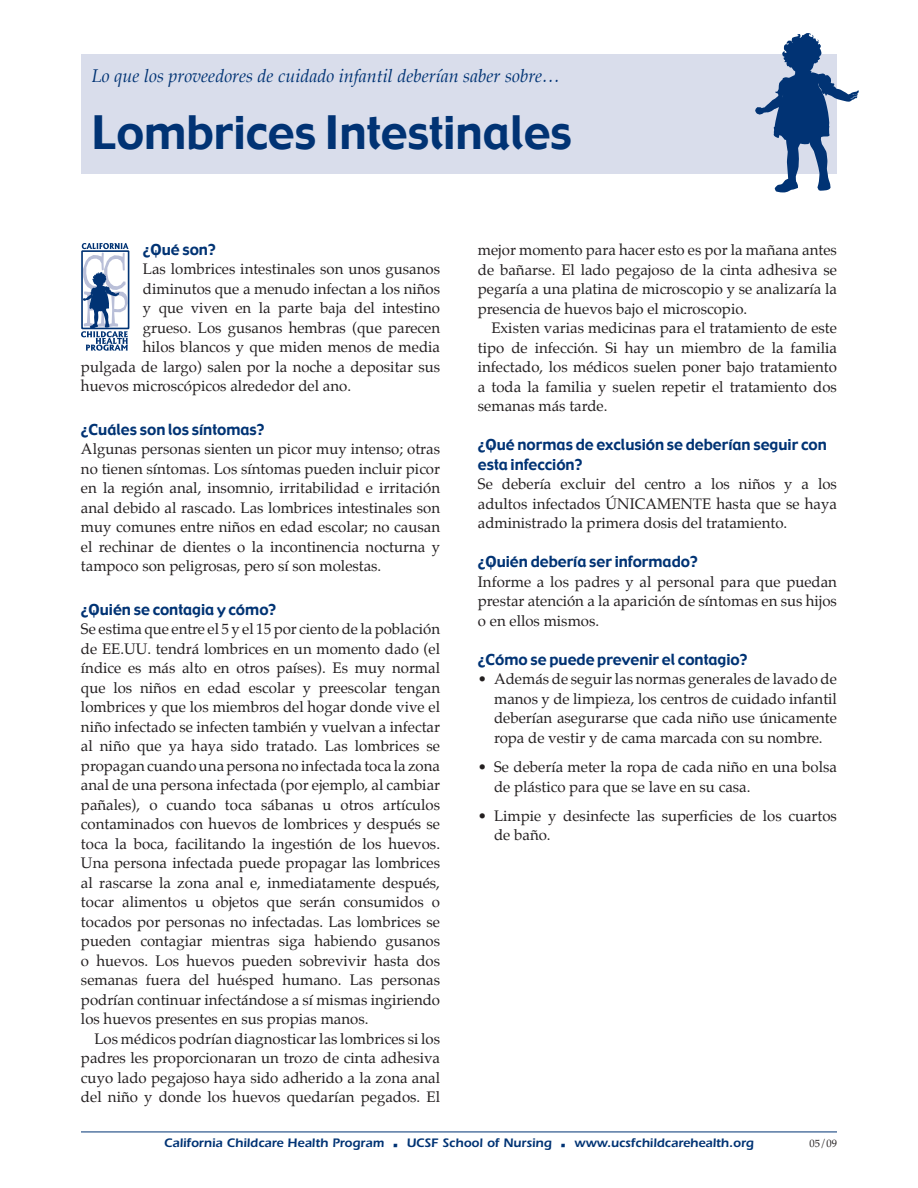
<style>
.page{position:relative;width:918px;height:1188px;background:#fff}
.page>*{position:absolute;margin:0;border:0;box-sizing:border-box;transform-origin:0 0}
.t1{font:45px "Gadget";color:#013374}
.t2{font:italic 18px "Palatino";color:#013374}
.t3{font:15px/19.5px "Palatino";color:#231f20;text-align:justify}
.t4{font:15px/19.5px "Gadget";color:#013374}
.t5{font:600 12.75px "ITC Eras Std";color:#013374}
.t6{font:10.5px "Palatino";color:#231f20}
</style>
<div class="page">
<hr style="left:81px;top:1132px;width:756px;height:1px;background:#013374">
<svg style="left:81px;top:243px;width:48px;height:108px"></svg>
<div style="left:81px;top:54px;width:756px;height:120px;background:#d9ddeb"></div>
<svg style="left:755px;top:33px;width:104px;height:159px"></svg>
<p class="t2" style="left:92px;top:62px;width:470px">Lo que los proveedores de cuidado infantil deberían saber sobre…</p>
<h1 class="t1" style="left:92px;top:104px;width:482px">Lombrices Intestinales</h1>
<p class="t4" style="left:143px;top:240px;width:74px">¿Qué son?</p>
<p class="t3" style="left:143px;top:260px;width:299px">Las lombrices intestinales son unos gusanos</p>
<p class="t3" style="left:143px;top:279px;width:299px">diminutos que a menudo infectan a los niños</p>
<p class="t3" style="left:143px;top:299px;width:299px">y que viven en la parte baja del intestino</p>
<p class="t3" style="left:143px;top:318px;width:299px">grueso. Los gusanos hembras (que parecen</p>
<p class="t3" style="left:143px;top:338px;width:299px">hilos blancos y que miden menos de media</p>
<p class="t3" style="left:81px;top:357px;width:361px">pulgada de largo) salen por la noche a depositar sus</p>
<p class="t3" style="left:81px;top:377px;width:272px">huevos microscópicos alrededor del ano.</p>
<p class="t4" style="left:81px;top:420px;width:185px">¿Cuáles son los síntomas?</p>
<p class="t3" style="left:81px;top:440px;width:361px">Algunas personas sienten un picor muy intenso; otras no tienen síntomas. Los síntomas pueden incluir picor en la región anal, insomnio, irritabilidad e irritación anal debido al rascado. Las lombrices intestinales son muy comunes entre niños en edad escolar; no causan el rechinar de dientes o la incontinencia nocturna y tampoco son peligrosas, pero sí son molestas.</p>
<p class="t4" style="left:81px;top:600px;width:197px">¿Quién se contagia y cómo?</p>
<p class="t3" style="left:81px;top:620px;width:361px">Se estima que entre el 5 y el 15 por ciento de la población de EE.UU. tendrá lombrices en un momento dado (el índice es más alto en otros países). Es muy normal que los niños en edad escolar y preescolar tengan lombrices y que los miembros del hogar donde vive el niño infectado se infecten también y vuelvan a infectar al niño que ya haya sido tratado. Las lombrices se propagan cuando una persona no infectada toca la zona anal de una persona infectada (por ejemplo, al cambiar pañales), o cuando toca sábanas u otros artículos contaminados con huevos de lombrices y después se toca la boca, facilitando la ingestión de los huevos.<br>Una persona infectada puede propagar las lombrices al rascarse la zona anal e, inmediatamente después, tocar alimentos u objetos que serán consumidos o tocados por personas no infectadas. Las lombrices se pueden contagiar mientras siga habiendo gusanos o huevos. Los huevos pueden sobrevivir hasta dos semanas fuera del huésped humano. Las personas podrían continuar infectándose a sí mismas ingiriendo los huevos presentes en sus propias manos.</p>
<p class="t3" style="left:81px;top:1029px;width:361px;text-indent:14px">Los médicos podrían diagnosticar las lombrices si los padres les proporcionaran un trozo de cinta adhesiva cuyo lado pegajoso haya sido adherido a la zona anal del niño y donde los huevos quedarían pegados. El</p>
<p class="t3" style="left:478px;top:240px;width:361px">mejor momento para hacer esto es por la mañana antes de bañarse. El lado pegajoso de la cinta adhesiva se pegaría a una platina de microscopio y se analizaría la presencia de huevos bajo el microscopio.</p>
<p class="t3" style="left:478px;top:318px;width:361px;text-indent:14px">Existen varias medicinas para el tratamiento de este tipo de infección. Si hay un miembro de la familia infectado, los médicos suelen poner bajo tratamiento a toda la familia y suelen repetir el tratamiento dos semanas más tarde.</p>
<p class="t4" style="left:478px;top:436px;width:350px">¿Qué normas de exclusión se deberían seguir con esta infección?</p>
<p class="t3" style="left:478px;top:474px;width:361px">Se debería excluir del centro a los niños y a los adultos infectados ÚNICAMENTE hasta que se haya administrado la primera dosis del tratamiento.</p>
<p class="t4" style="left:478px;top:553px;width:221px">¿Quién debería ser informado?</p>
<p class="t3" style="left:478px;top:572px;width:361px">Informe a los padres y al personal para que puedan prestar atención a la aparición de síntomas en sus hijos o en ellos mismos.</p>
<p class="t4" style="left:478px;top:650px;width:271px">¿Cómo se puede prevenir el contagio?</p>
<p class="t3" style="left:494px;top:669px;width:344px;text-indent:-16px">• Además de seguir las normas generales de lavado de manos y de limpieza, los centros de cuidado infantil deberían asegurarse que cada niño use únicamente ropa de vestir y de cama marcada con su nombre.</p>
<p class="t3" style="left:494px;top:757px;width:344px;text-indent:-16px">• Se debería meter la ropa de cada niño en una bolsa de plástico para que se lave en su casa.</p>
<p class="t3" style="left:494px;top:806px;width:344px;text-indent:-16px">• Limpie y desinfecte las superficies de los cuartos de baño.</p>
<p class="t5" style="left:164px;top:1136px;width:591px">California Childcare Health Program <sub>•</sub> UCSF School of Nursing <sub>•</sub> www.ucsfchildcarehealth.org</p>
<p class="t6" style="left:810px;top:1135px;width:29px">05/09</p>
</div>
